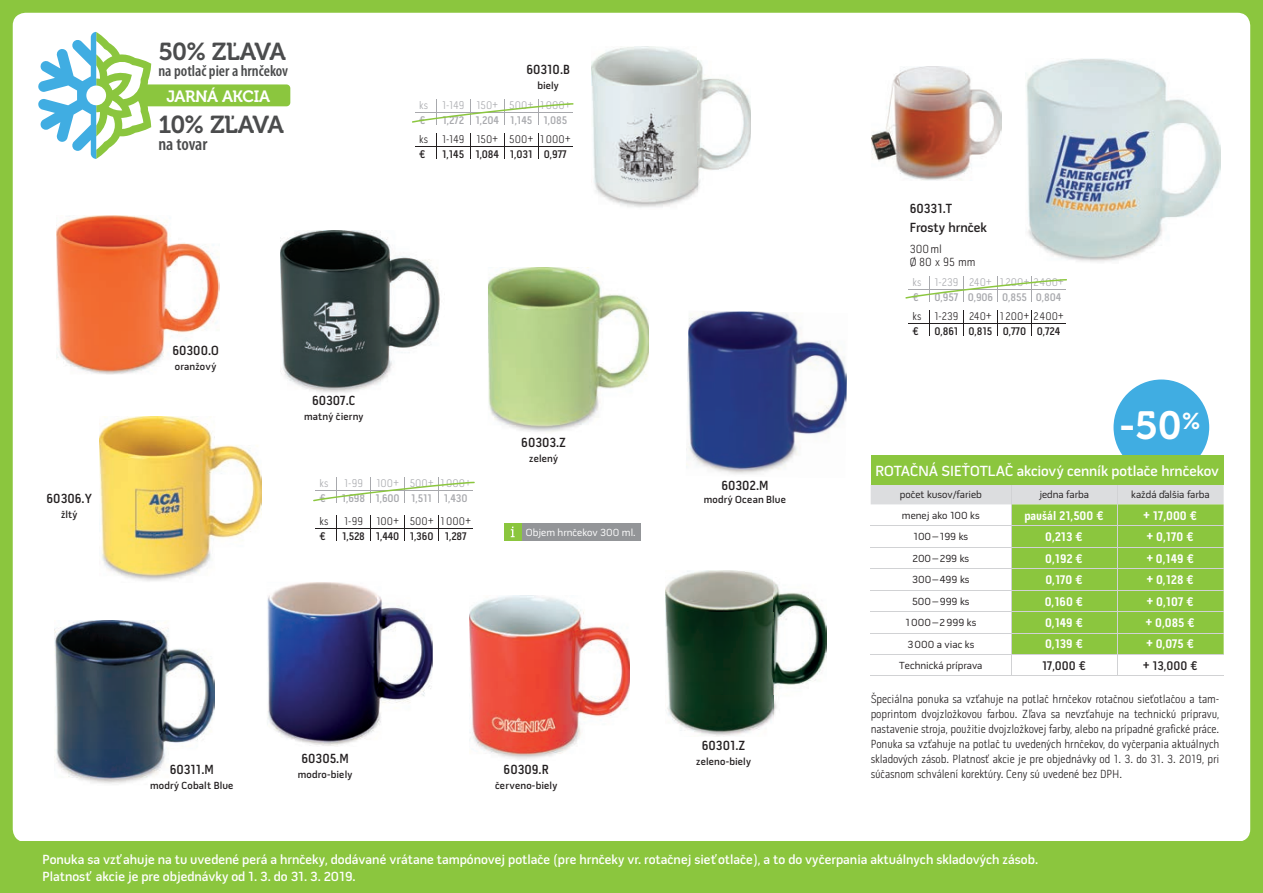
<style>
.page{position:relative;width:1263px;height:893px;background:#8bc63e}
.page>*{position:absolute;margin:0;border:0;box-sizing:border-box;transform-origin:0 0}
.t1{font:39.15px "Museo 700";color:#fff}
.t2{font:24.45px "Museo 700";letter-spacing:-.035em;color:#4b4c4d}
.t3{font:600 condensed 18.15px "Myriad Pro";letter-spacing:-.005em;color:#4b4c4d}
.t4{font:16.35px "Museo 700";letter-spacing:-.03em;color:#fff}
.t5{font:600 condensed 15.9px "Myriad Pro";color:#4b4c4d}
.t6{font:600 15px "Pill Gothic 600 mg";letter-spacing:-.005em;color:#fff}
.t7{font:600 13.5px/16.2px "Pill Gothic 600 mg";color:#fff}
.t8{font:600 13.5px "Pill Gothic 300 mg";color:#231f20}
.t9{font:600 13.5px "Pill Gothic 600 mg";color:#231f20}
.t10{font:700 12.75px "Pill Gothic 300 mg";color:#fff}
.t11{font:600 12.75px "Pill Gothic 300 mg";color:#231f20}
.t12{font:300 12px/15px "Pill Gothic 300 mg";letter-spacing:-.005em;color:#231f20;text-align:justify}
.t13{font:600 11.25px "Pill Gothic 300 mg";letter-spacing:-.01em;color:#231f20}
.t14{font:600 11.25px "Pill Gothic 300 mg";letter-spacing:-.01em;color:#a8a9ad}
.t15{font:300 11.25px "Pill Gothic 300 mg";letter-spacing:.005em;color:#231f20}
.t16{font:300 11.25px "Pill Gothic 300 mg";letter-spacing:.005em;color:#a8a9ad}
.t17{font:10.5px "Pill Gothic 600 mg";color:#231f20}
.t18{font:600 10.5px "Pill Gothic 600 mg";letter-spacing:.015em;color:#231f20}
.t19{font:10.5px "Pill Gothic 600 mg";color:#fff}
</style>
<div class="page">
<div style="left:13px;top:13px;width:1237px;height:829px;background:#fff;border-radius:13px"></div>
<img style="left:469px;top:595px;width:161px;height:164px">
<img style="left:267px;top:582px;width:166px;height:164px">
<img style="left:666px;top:571px;width:160px;height:165px">
<img style="left:100px;top:417px;width:161px;height:164px">
<img style="left:57px;top:216px;width:162px;height:159px">
<img style="left:686px;top:311px;width:161px;height:163px">
<img style="left:488px;top:267px;width:161px;height:165px">
<img style="left:54px;top:620px;width:161px;height:164px">
<img style="left:281px;top:230px;width:159px;height:163px">
<img style="left:591px;top:46px;width:160px;height:162px">
<img style="left:1025px;top:59px;width:195px;height:203px">
<hr style="left:337px;top:528px;width:34px;height:1px;background:#231f20">
<svg style="left:315px;top:515px;width:22px;height:26px"></svg>
<hr style="left:371px;top:528px;width:34px;height:1px;background:#231f20">
<svg style="left:370px;top:515px;width:1px;height:26px"></svg>
<hr style="left:405px;top:528px;width:34px;height:1px;background:#231f20">
<svg style="left:404px;top:515px;width:1px;height:26px"></svg>
<hr style="left:439px;top:528px;width:34px;height:1px;background:#231f20">
<svg style="left:438px;top:515px;width:1px;height:26px"></svg>
<img style="left:872px;top:66px;width:129px;height:115px">
<hr style="left:436px;top:146px;width:34px;height:1px;background:#231f20">
<svg style="left:415px;top:133px;width:22px;height:26px"></svg>
<hr style="left:470px;top:146px;width:34px;height:1px;background:#231f20">
<svg style="left:470px;top:133px;width:1px;height:26px"></svg>
<hr style="left:504px;top:146px;width:34px;height:1px;background:#231f20">
<svg style="left:504px;top:133px;width:1px;height:26px"></svg>
<hr style="left:538px;top:146px;width:34px;height:1px;background:#231f20">
<svg style="left:538px;top:133px;width:1px;height:26px"></svg>
<div style="left:142px;top:84px;width:148px;height:22px;background:#8bc63e;border-radius:4px"></div>
<svg style="left:38px;top:32px;width:113px;height:127px"></svg>
<div style="left:1113px;top:379px;width:96px;height:96px;background:#40ade2;border-radius:50%"></div>
<svg style="left:871px;top:485px;width:353px;height:190px"></svg>
<hr style="left:871px;top:675px;width:140px;height:1px;background:#d1d2d4">
<hr style="left:1011px;top:675px;width:106px;height:1px;background:#d1d2d4">
<hr style="left:1117px;top:675px;width:107px;height:1px;background:#d1d2d4">
<div style="left:871px;top:455px;width:353px;height:30px;background:#8bc63e"></div>
<hr style="left:929px;top:323px;width:34px;height:1px;background:#231f20">
<svg style="left:908px;top:310px;width:22px;height:26px"></svg>
<hr style="left:963px;top:323px;width:34px;height:1px;background:#231f20">
<svg style="left:963px;top:310px;width:1px;height:26px"></svg>
<hr style="left:997px;top:323px;width:34px;height:1px;background:#231f20">
<svg style="left:997px;top:310px;width:1px;height:26px"></svg>
<hr style="left:1031px;top:323px;width:34px;height:1px;background:#231f20">
<svg style="left:1031px;top:310px;width:1px;height:26px"></svg>
<svg style="left:905px;top:276px;width:162px;height:26px"></svg>
<svg style="left:313px;top:478px;width:162px;height:25px"></svg>
<svg style="left:412px;top:99px;width:161px;height:26px"></svg>
<div style="left:521px;top:524px;width:119px;height:17px;background:#939598"></div>
<div style="left:504px;top:524px;width:17px;height:17px;background:#8bc63e"></div>
<svg style="left:511px;top:527px;width:4px;height:10px"></svg>
<h2 class="t2" style="left:158px;top:38px;width:129px">50% ZĽAVA</h2>
<h3 class="t5" style="left:158px;top:62px;width:131px">na potlač pier a hrnčekov</h3>
<h3 class="t4" style="left:166px;top:87px;width:105px">JARNÁ AKCIA</h3>
<h2 class="t2" style="left:158px;top:111px;width:127px">10% ZĽAVA</h2>
<h3 class="t3" style="left:158px;top:134px;width:50px">na tovar</h3>
<p class="t8" style="left:526px;top:61px;width:45px">60310.B</p>
<p class="t18" style="left:537px;top:79px;width:23px">biely</p>
<p class="t16" style="left:419px;top:98px;width:153px">ks 1-149 150+ 500+ 1 000+</p>
<p class="t14" style="left:419px;top:113px;width:8px">€</p>
<p class="t14" style="left:442px;top:113px;width:126px">1,272 1,204 1,145 1,085</p>
<p class="t15" style="left:419px;top:132px;width:153px">ks 1-149 150+ 500+ 1 000+</p>
<p class="t13" style="left:419px;top:147px;width:8px">€</p>
<p class="t13" style="left:442px;top:147px;width:126px">1,145 1,084 1,031 0,977</p>
<p class="t8" style="left:47px;top:490px;width:47px">60306.Y</p>
<p class="t18" style="left:61px;top:509px;width:18px">žltý</p>
<p class="t8" style="left:172px;top:342px;width:48px">60300.O</p>
<p class="t18" style="left:175px;top:360px;width:43px">oranžový</p>
<p class="t8" style="left:312px;top:392px;width:45px">60307.C</p>
<p class="t18" style="left:304px;top:410px;width:61px">matný čierny</p>
<p class="t16" style="left:319px;top:477px;width:10px">ks</p>
<p class="t16" style="left:344px;top:477px;width:128px">1-99 100+ 500+ 1 000+</p>
<p class="t14" style="left:319px;top:491px;width:8px">€</p>
<p class="t14" style="left:342px;top:491px;width:127px">1,698 1,600 1,511 1,430</p>
<p class="t15" style="left:319px;top:514px;width:10px">ks</p>
<p class="t15" style="left:344px;top:514px;width:128px">1-99 100+ 500+ 1 000+</p>
<p class="t13" style="left:319px;top:529px;width:8px">€</p>
<p class="t13" style="left:342px;top:529px;width:126px">1,528 1,440 1,360 1,287</p>
<p class="t8" style="left:521px;top:434px;width:46px">60303.Z</p>
<p class="t18" style="left:529px;top:452px;width:30px">zelený</p>
<p class="t19" style="left:526px;top:526px;width:111px">Objem hrnčekov 300 ml.</p>
<p class="t8" style="left:721px;top:477px;width:49px">60302.M</p>
<p class="t18" style="left:704px;top:493px;width:84px">modrý Ocean Blue</p>
<p class="t8" style="left:170px;top:761px;width:46px">60311.M</p>
<p class="t18" style="left:150px;top:779px;width:85px">modrý Cobalt Blue</p>
<p class="t8" style="left:301px;top:751px;width:49px">60305.M</p>
<p class="t18" style="left:298px;top:769px;width:56px">modro-biely</p>
<p class="t8" style="left:504px;top:761px;width:47px">60309.R</p>
<p class="t18" style="left:495px;top:779px;width:64px">červeno-biely</p>
<p class="t8" style="left:702px;top:737px;width:45px">60301.Z</p>
<p class="t18" style="left:696px;top:755px;width:56px">zeleno-biely</p>
<p class="t8" style="left:910px;top:200px;width:44px">60331.T</p>
<p class="t9" style="left:910px;top:219px;width:79px">Frosty hrnček</p>
<p class="t12" style="left:910px;top:242px;width:67px;line-height:13.5px">300 ml<br>Ø 80 × 95 mm</p>
<p class="t16" style="left:912px;top:275px;width:153px">ks 1-239 240+ 1 200+ 2 400+</p>
<p class="t14" style="left:912px;top:290px;width:8px">€</p>
<p class="t14" style="left:934px;top:290px;width:128px">0,957 0,906 0,855 0,804</p>
<p class="t15" style="left:912px;top:309px;width:153px">ks 1-239 240+ 1 200+ 2 400+</p>
<p class="t13" style="left:912px;top:324px;width:8px">€</p>
<p class="t13" style="left:934px;top:324px;width:127px">0,861 0,815 0,770 0,724</p>
<h1 class="t1" style="left:1119px;top:404px;width:83px">-50<sup>%</sup></h1>
<p class="t6" style="left:875px;top:462px;width:345px">ROTAČNÁ SIEŤOTLAČ akciový cenník potlače hrnčekov</p>
<p class="t17" style="left:900px;top:489px;width:84px">počet kusov/farieb</p>
<p class="t17" style="left:1039px;top:489px;width:51px">jedna farba</p>
<p class="t17" style="left:1131px;top:489px;width:80px">každá ďalšia farba</p>
<p class="t17" style="left:902px;top:509px;width:79px">menej ako 100 ks</p>
<p class="t10" style="left:1024px;top:510px;width:81px">paušál 21,500 €</p>
<p class="t10" style="left:1143px;top:510px;width:55px">+ 17,000 €</p>
<p class="t17" style="left:913px;top:531px;width:56px">100 – 199 ks</p>
<p class="t10" style="left:1045px;top:532px;width:40px">0,213 €</p>
<p class="t10" style="left:1147px;top:532px;width:49px">+ 0,170 €</p>
<p class="t17" style="left:912px;top:552px;width:58px">200 – 299 ks</p>
<p class="t10" style="left:1045px;top:553px;width:40px">0,192 €</p>
<p class="t10" style="left:1147px;top:553px;width:49px">+ 0,149 €</p>
<p class="t17" style="left:912px;top:574px;width:59px">300 – 499 ks</p>
<p class="t10" style="left:1045px;top:574px;width:39px">0,170 €</p>
<p class="t10" style="left:1147px;top:574px;width:49px">+ 0,128 €</p>
<p class="t17" style="left:912px;top:595px;width:59px">500 – 999 ks</p>
<p class="t10" style="left:1045px;top:596px;width:40px">0,160 €</p>
<p class="t10" style="left:1147px;top:596px;width:49px">+ 0,107 €</p>
<p class="t17" style="left:905px;top:616px;width:73px">1 000 – 2 999 ks</p>
<p class="t10" style="left:1045px;top:617px;width:40px">0,149 €</p>
<p class="t10" style="left:1146px;top:617px;width:51px">+ 0,085 €</p>
<p class="t17" style="left:907px;top:638px;width:69px">3 000 a viac ks</p>
<p class="t10" style="left:1045px;top:639px;width:40px">0,139 €</p>
<p class="t10" style="left:1146px;top:639px;width:50px">+ 0,075 €</p>
<p class="t17" style="left:899px;top:659px;width:85px">Technická príprava</p>
<p class="t11" style="left:1042px;top:658px;width:46px">17,000 €</p>
<p class="t11" style="left:1143px;top:658px;width:56px">+ 13,000 €</p>
<p class="t12" style="left:871px;top:691px;width:350px">Špeciálna ponuka sa vzťahuje na potlač hrnčekov rotačnou sieťotlačou a tam&shy;poprintom dvojzložkovou farbou. Zľava sa nevzťahuje na technickú prípravu, nastavenie stroja, použitie dvojzložkovej farby, alebo na prípadné grafické práce.<br>Ponuka sa vzťahuje na potlač tu uvedených hrnčekov, do vyčerpania aktuálnych skladových zásob. Platnosť akcie je pre objednávky od 1. 3. do 31. 3. 2019, pri súčasnom schválení korektúry. Ceny sú uvedené bez DPH.</p>
<p class="t7" style="left:43px;top:852px;width:997px">Ponuka sa vzťahuje na tu uvedené perá a hrnčeky, dodávané vrátane tampónovej potlače (pre hrnčeky vr. rotačnej sieťotlače), a to do vyčerpania aktuálnych skladových zásob.<br>Platnosť akcie je pre objednávky od 1. 3. do 31. 3. 2019.</p>
</div>
